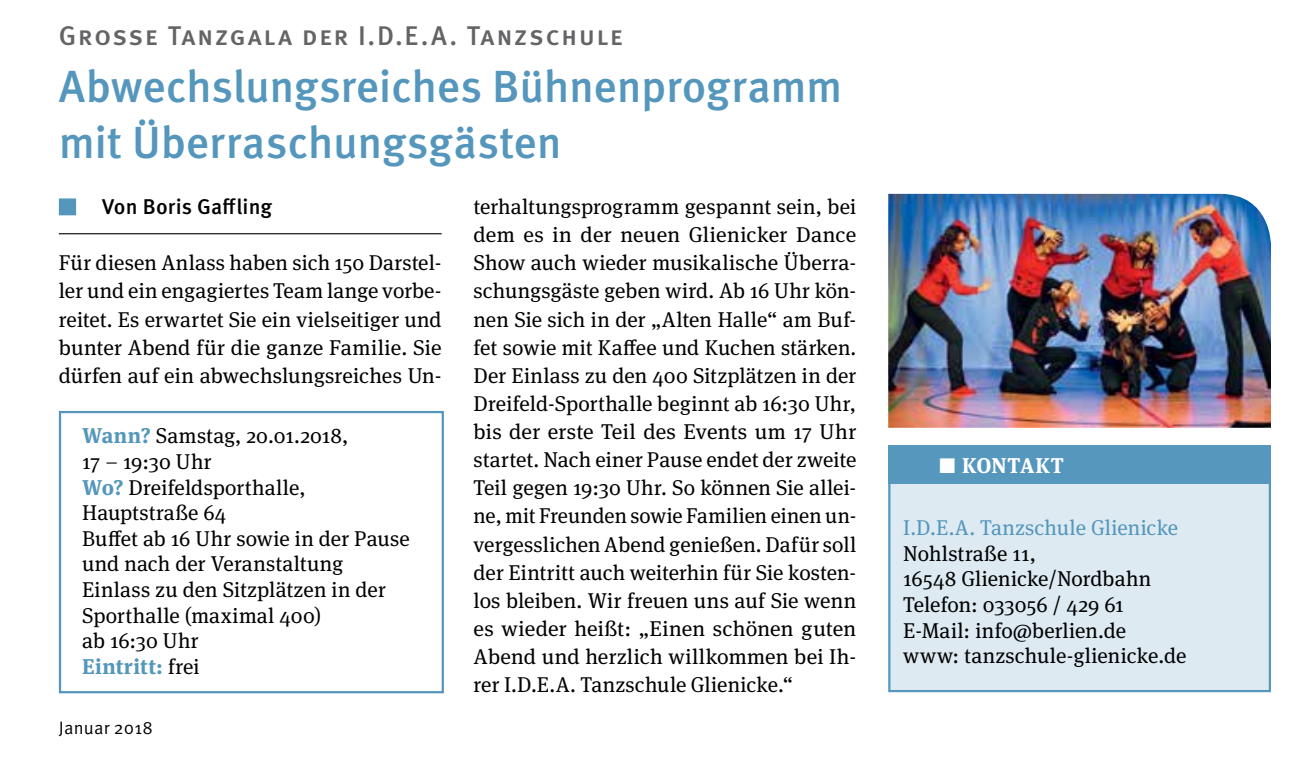
<style>
.page{position:relative;width:1315px;height:758px;background:#fff}
.page>*{position:absolute;margin:0;border:0;box-sizing:border-box;transform-origin:0 0}
.t1{font:500 45px/56.2px "Meta OT";letter-spacing:-.005em;color:#5496bc}
.t2{font:500 27px "Meta OT";letter-spacing:.045em;color:#636466}
.t3{font:21.38px/28.1px "Meta Serif OT";letter-spacing:.005em;color:#000;text-align:justify}
.t4{font:21.38px "Meta Serif OT";letter-spacing:.005em;color:#5496bc}
.t5{font:500 21.38px "Meta OT";letter-spacing:.01em;color:#000}
.t6{font:700 21.38px "Meta Serif OT";letter-spacing:.02em;color:#fff}
.t7{font:18px "Meta OT Norm";letter-spacing:.01em;color:#000}
.s1{font-weight:700;color:#5496bc}
</style>
<div class="page">
<div style="left:59px;top:198px;width:17px;height:17px;background:#5496bc"></div>
<hr style="left:59px;top:233px;width:383px;height:1px;background:#000">
<div style="left:889px;top:478px;width:381px;height:213px;background:#ddeaf2"></div>
<div style="left:888px;top:477px;width:383px;height:215px;border:2px solid #5597bd"></div>
<div style="left:888px;top:446px;width:383px;height:38px;background:#5597bd"></div>
<img style="left:888px;top:194px;width:383px;height:234px">
<div style="left:59px;top:411px;width:385px;height:282px;border:2px solid #5496bc"></div>
<p class="t2" style="left:59px;top:19px;width:566px">Grosse Tanzgala der I.D.E.A. Tanzschule</p>
<h1 class="t1" style="left:59px;top:58px;width:785px">Abwechslungsreiches Bühnenprogramm mit Überraschungsgästen</h1>
<p class="t5" style="left:102px;top:193px;width:172px">Von Boris Gaffling</p>
<p class="t3" style="left:59px;top:249px;width:384px">Für diesen Anlass haben sich 150 Darstel&shy;ler und ein engagiertes Team lange vorbe&shy;reitet. Es erwartet Sie ein vielseitiger und bunter Abend für die ganze Familie. Sie dürfen auf ein abwechslungsreiches Un-</p>
<p class="t3" style="left:473px;top:193px;width:384px">terhaltungsprogramm gespannt sein, bei dem es in der neuen Glienicker Dance Show auch wieder musikalische Überra&shy;schungsgäste geben wird. Ab 16 Uhr kön&shy;nen Sie sich in der „Alten Halle“ am Buf&shy;fet sowie mit Kaffee und Kuchen stärken.<br>Der Einlass zu den 400 Sitzplätzen in der Dreifeld-Sporthalle beginnt ab 16:30 Uhr, bis der erste Teil des Events um 17 Uhr startet. Nach einer Pause endet der zweite Teil gegen 19:30 Uhr. So können Sie allei&shy;ne, mit Freunden sowie Familien einen un&shy;vergesslichen Abend genießen. Dafür soll der Eintritt auch weiterhin für Sie kosten&shy;los bleiben. Wir freuen uns auf Sie wenn es wieder heißt: „Einen schönen guten Abend und herzlich willkommen bei Ih&shy;rer I.D.E.A. Tanzschule Glienicke.“</p>
<p class="t3" style="left:82px;top:423px;width:329px;line-height:25.7px;text-align:left"><span class="s1">Wann?</span> Samstag, 20.01.2018,<br>17 – 19:30 Uhr<br><span class="s1">Wo?</span> Dreifeldsporthalle,<br>Hauptstraße 64<br>Buffet ab 16 Uhr sowie in der Pause und nach der Veranstaltung<br>Einlass zu den Sitzplätzen in der<br>Sporthalle (maximal 400)<br>ab 16:30 Uhr<br><span class="s1">Eintritt:</span> frei</p>
<p class="t7" style="left:59px;top:717px;width:95px">Januar 2018</p>
<p class="t6" style="left:962px;top:452px;width:103px">KONTAKT</p>
<p class="t4" style="left:903px;top:514px;width:276px">I.D.E.A. Tanzschule Glienicke</p>
<p class="t3" style="left:903px;top:540px;width:285px;line-height:25.7px;text-align:left">Nohlstraße 11,<br>16548 Glienicke/Nordbahn<br>Telefon: 033056 / 429 61<br>E-Mail: info@berlien.de www: tanzschule-glienicke.de</p>
</div>
